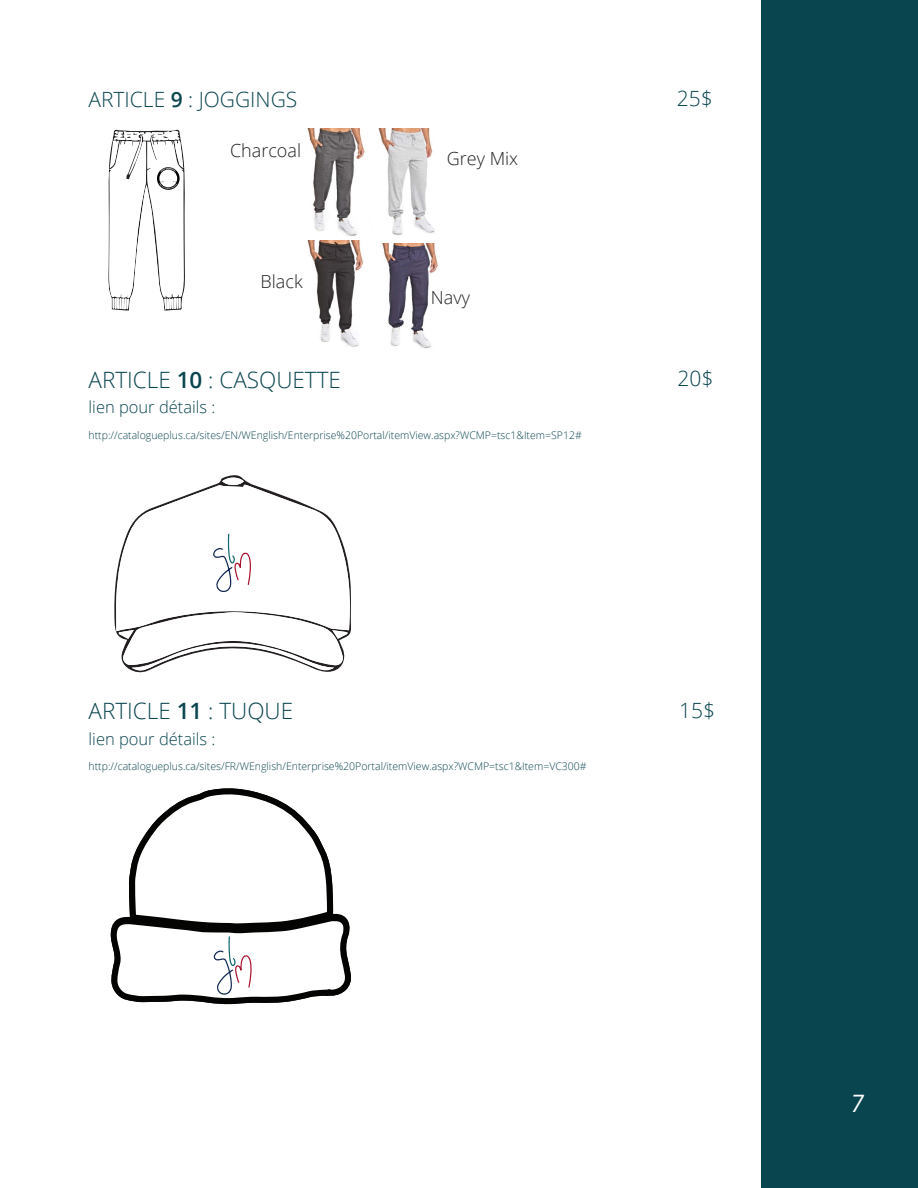
<style>
.page{position:relative;width:918px;height:1188px;background:#fff}
.page>*{position:absolute;margin:0;border:0;box-sizing:border-box;transform-origin:0 0}
.t1{font:italic 24px "Open Sans";color:#fff}
.t2{font:300 22.5px "Open Sans";color:#0a454e}
.t3{font:300 21px "Open Sans";color:#0a454e}
.t4{font:300 18px "Open Sans";color:#231f20}
.t5{font:300 16.5px "Open Sans";color:#0a454e}
.t6{font:300 10.5px "Open Sans";color:#0a454e}
.s1{font-weight:600}
</style>
<div class="page">
<div style="left:761px;top:1px;width:157px;height:1187px;background:#09454e"></div>
<svg style="left:108px;top:130px;width:77px;height:181px"></svg>
<img style="left:307px;top:129px;width:128px;height:107px">
<img style="left:307px;top:241px;width:57px;height:106px">
<img style="left:382px;top:243px;width:56px;height:105px">
<svg style="left:116px;top:476px;width:234px;height:196px"></svg>
<svg style="left:110px;top:788px;width:241px;height:217px"></svg>
<p class="t3" style="left:89px;top:85px;width:210px">ARTICLE <span class="s1">9</span> : JOGGINGS</p>
<p class="t4" style="left:230px;top:139px;width:73px">Charcoal</p>
<p class="t4" style="left:261px;top:269px;width:44px">Black</p>
<p class="t4" style="left:447px;top:146px;width:73px">Grey Mix</p>
<p class="t4" style="left:431px;top:285px;width:41px">Navy</p>
<p class="t2" style="left:89px;top:364px;width:254px">ARTICLE <span class="s1">10</span> : CASQUETTE</p>
<p class="t5" style="left:89px;top:396px;width:128px">lien pour détails :</p>
<p class="t6" style="left:89px;top:428px;width:495px">http://catalogueplus.ca/sites/EN/WEnglish/Enterprise%20Portal/itemView.aspx?WCMP=tsc1&amp;Item=SP12#</p>
<p class="t3" style="left:677px;top:84px;width:37px">25$</p>
<p class="t3" style="left:677px;top:364px;width:37px">20$</p>
<p class="t2" style="left:89px;top:696px;width:206px">ARTICLE <span class="s1">11</span> : TUQUE</p>
<p class="t5" style="left:89px;top:727px;width:128px">lien pour détails :</p>
<p class="t6" style="left:89px;top:759px;width:500px">http://catalogueplus.ca/sites/FR/WEnglish/Enterprise%20Portal/itemView.aspx?WCMP=tsc1&amp;Item=VC300#</p>
<p class="t3" style="left:679px;top:696px;width:37px">15$</p>
<p class="t1" style="left:851px;top:1087px;width:15px">7</p>
</div>
